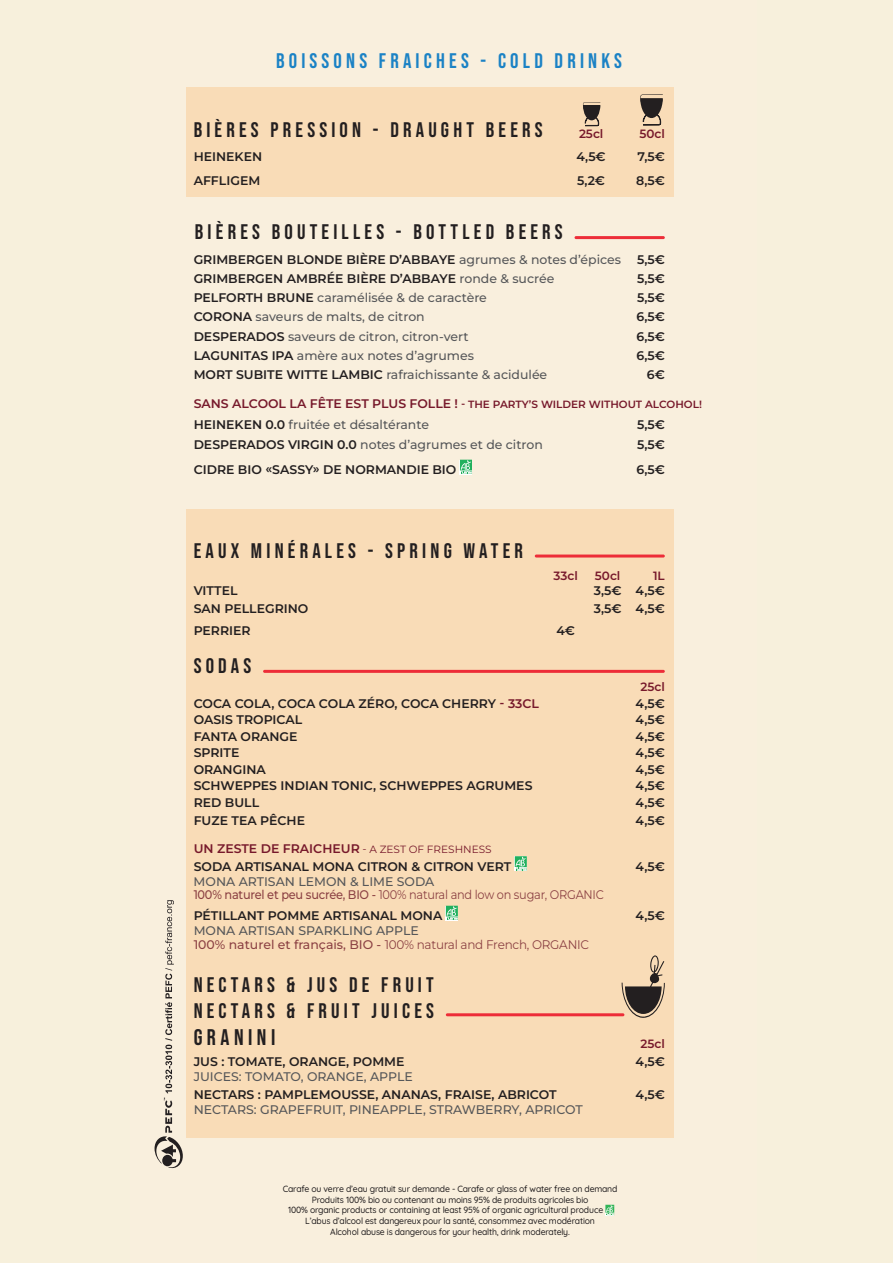
<style>
.page{position:relative;width:893px;height:1263px;background:#fff}
.page>*{position:absolute;margin:0;border:0;box-sizing:border-box;transform-origin:0 0}
.t1{font:22.5px "Bebas Neue";letter-spacing:.2em;color:#231f20}
.t2{font:21px/25.2px "Bebas Neue";letter-spacing:.2em;color:#231f20}
.t3{font:21px "Bebas Neue";letter-spacing:.2em;color:#1b82c5}
.t4{font:600 12.45px/17.7px "Montserrat";color:#231f20}
.t5{font:100 12.45px "Montserrat";color:#57585a}
.t6{font:100 12.45px "Montserrat";letter-spacing:-.02em;color:#8c4244;scale:.91 1}
.t7{font:100 12.45px "Montserrat";letter-spacing:-.02em;color:#8c4244}
.t8{font:600 12px "Montserrat";color:#77192b}
.t9{font:600 10.5px "Montserrat";color:#77192b}
.t10{font:500 9px "Quicksand";letter-spacing:-.02em;color:#231f20;scale:.96 1}
.s1{font-weight:100;color:#57585a}
.s2{font-weight:600;color:#231f20}
.s3{font-size:12.45px}
.s4{color:#77192b}
.s5{font-weight:100;font-size:10.5px;color:#77192b}
</style>
<div class="page">
<div style="left:114px;top:0;width:779px;height:1263px;background:#f9efdd"></div>
<div style="left:186px;top:87px;width:488px;height:109px;background:#f9dcb7"></div>
<div style="left:186px;top:509px;width:488px;height:629px;background:#f9dcb7"></div>
<hr style="left:574px;top:236px;width:91px;height:3px;background:#ed2d38;border-radius:2px">
<svg style="left:460px;top:460px;width:12px;height:14px"></svg>
<svg style="left:583px;top:102px;width:17px;height:24px"></svg>
<svg style="left:640px;top:94px;width:23px;height:31px"></svg>
<hr style="left:535px;top:554px;width:130px;height:3px;background:#ed2d38;border-radius:2px">
<hr style="left:263px;top:670px;width:402px;height:3px;background:#ed2d38;border-radius:2px">
<svg style="left:515px;top:870px;width:12px;height:1px"></svg>
<svg style="left:515px;top:856px;width:12px;height:14px"></svg>
<svg style="left:446px;top:906px;width:12px;height:14px"></svg>
<hr style="left:446px;top:1013px;width:178px;height:3px;background:#ed2d38;border-radius:2px">
<svg style="left:622px;top:955px;width:43px;height:63px"></svg>
<svg style="left:155px;top:900px;width:28px;height:269px"></svg>
<svg style="left:605px;top:1205px;width:10px;height:10px"></svg>
<div style="left:0;top:0;width:130px;height:1263px;background:#f7f0dc"></div>
<h2 class="t3" style="left:276px;top:49px;width:347px">BOISSONS FRAICHES - COLD DRINKS</h2>
<h2 class="t2" style="left:194px;top:117px;width:350px">BIÈRES PRESSION - DRAUGHT BEERS</h2>
<p class="t8" style="left:579px;top:126px;width:26px">25cl</p>
<p class="t8" style="left:639px;top:126px;width:27px">50cl</p>
<p class="t4" style="left:194px;top:148px;width:70px">HEINEKEN</p>
<p class="t4" style="left:577px;top:148px;width:31px">4,5€</p>
<p class="t4" style="left:637px;top:148px;width:29px">7,5€</p>
<p class="t4" style="left:194px;top:171px;width:68px">AFFLIGEM</p>
<p class="t4" style="left:577px;top:171px;width:29px">5,2€</p>
<p class="t4" style="left:636px;top:171px;width:30px">8,5€</p>
<h2 class="t2" style="left:195px;top:219px;width:369px">BIÈRES BOUTEILLES - BOTTLED BEERS</h2>
<p class="t4" style="left:194px;top:250px;width:429px">GRIMBERGEN BLONDE BIÈRE D’ABBAYE <span class="s1">agrumes &amp; notes d’épices</span></p>
<p class="t4" style="left:637px;top:250px;width:29px">5,5€</p>
<p class="t4" style="left:194px;top:269px;width:362px">GRIMBERGEN AMBRÉE BIÈRE D’ABBAYE <span class="s1">ronde &amp; sucrée</span></p>
<p class="t4" style="left:637px;top:269px;width:29px">5,5€</p>
<p class="t5" style="left:194px;top:290px;width:295px"><span class="s2">PELFORTH BRUNE</span> caramélisée &amp; de caractère</p>
<p class="t4" style="left:637px;top:289px;width:29px">5,5€</p>
<p class="t5" style="left:194px;top:309px;width:233px"><span class="s2">CORONA</span> saveurs de malts, de citron</p>
<p class="t4" style="left:636px;top:308px;width:30px">6,5€</p>
<p class="t5" style="left:194px;top:328px;width:276px"><span class="s2">DESPERADOS</span> saveurs de citron, citron-vert</p>
<p class="t4" style="left:636px;top:327px;width:30px">6,5€</p>
<p class="t5" style="left:194px;top:347px;width:282px"><span class="s2">LAGUNITAS IPA</span> amère aux notes d’agrumes</p>
<p class="t4" style="left:636px;top:346px;width:30px">6,5€</p>
<p class="t5" style="left:194px;top:366px;width:355px"><span class="s2">MORT SUBITE WITTE LAMBIC</span> rafraichissante &amp; acidulée</p>
<p class="t4" style="left:647px;top:366px;width:20px">6€</p>
<p class="t9" style="left:194px;top:397px;width:510px"><span class="s3">SANS ALCOOL LA FÊTE EST PLUS FOLLE !</span> - THE PARTY’S WILDER WITHOUT ALCOHOL!</p>
<p class="t5" style="left:194px;top:417px;width:237px"><span class="s2">HEINEKEN 0.0</span> fruitée et désaltérante</p>
<p class="t4" style="left:637px;top:416px;width:29px">5,5€</p>
<p class="t5" style="left:194px;top:436px;width:351px"><span class="s2">DESPERADOS VIRGIN 0.0</span> notes d’agrumes et de citron</p>
<p class="t4" style="left:637px;top:435px;width:29px">5,5€</p>
<p class="t4" style="left:194px;top:461px;width:264px">CIDRE BIO «SASSY» DE NORMANDIE BIO</p>
<p class="t4" style="left:636px;top:461px;width:30px">6,5€</p>
<h2 class="t2" style="left:194px;top:537px;width:331px">EAUX MINÉRALES - SPRING WATER</h2>
<p class="t8" style="left:554px;top:567px;width:26px">33cl</p>
<p class="t8" style="left:595px;top:567px;width:27px">50cl</p>
<p class="t8" style="left:653px;top:567px;width:13px">1L</p>
<p class="t4" style="left:194px;top:581px;width:45px">VITTEL</p>
<p class="t4" style="left:594px;top:581px;width:72px">3,5€ 4,5€</p>
<p class="t4" style="left:194px;top:599px;width:116px">SAN PELLEGRINO</p>
<p class="t4" style="left:594px;top:599px;width:72px">3,5€ 4,5€</p>
<p class="t4" style="left:194px;top:621px;width:59px">PERRIER</p>
<p class="t4" style="left:556px;top:621px;width:20px">4€</p>
<h2 class="t2" style="left:194px;top:653px;width:59px">SODAS</h2>
<p class="t8" style="left:640px;top:679px;width:26px">25cl</p>
<p class="t4" style="left:194px;top:694px;width:347px">COCA COLA, COCA COLA ZÉRO, COCA CHERRY <span class="s4">- 33CL</span></p>
<p class="t4" style="left:636px;top:694px;width:31px">4,5€</p>
<p class="t4" style="left:194px;top:711px;width:110px">OASIS TROPICAL</p>
<p class="t4" style="left:636px;top:711px;width:31px">4,5€</p>
<p class="t4" style="left:194px;top:727px;width:105px">FANTA ORANGE</p>
<p class="t4" style="left:636px;top:727px;width:31px">4,5€</p>
<p class="t4" style="left:194px;top:744px;width:47px">SPRITE</p>
<p class="t4" style="left:636px;top:744px;width:31px">4,5€</p>
<p class="t4" style="left:194px;top:760px;width:74px">ORANGINA</p>
<p class="t4" style="left:636px;top:760px;width:31px">4,5€</p>
<p class="t4" style="left:194px;top:777px;width:340px">SCHWEPPES INDIAN TONIC, SCHWEPPES AGRUMES</p>
<p class="t4" style="left:636px;top:777px;width:31px">4,5€</p>
<p class="t4" style="left:194px;top:793px;width:67px">RED BULL</p>
<p class="t4" style="left:636px;top:793px;width:31px">4,5€</p>
<p class="t4" style="left:194px;top:811px;width:113px">FUZE TEA PÊCHE</p>
<p class="t4" style="left:636px;top:811px;width:31px">4,5€</p>
<p class="t4" style="left:194px;top:840px;width:319px"><span class="s4">UN ZESTE DE FRAICHEUR</span> <span class="s5">- A ZEST OF FRESHNESS<br></span>SODA ARTISANAL MONA CITRON &amp; CITRON VERT</p>
<p class="t4" style="left:636px;top:857px;width:31px">4,5€</p>
<p class="t5" style="left:194px;top:873px;width:242px">MONA ARTISAN LEMON &amp; LIME SODA</p>
<p class="t6" style="left:194px;top:887px;width:452px">100% naturel et peu sucrée, BIO - 100% natural and low on sugar, ORGANIC</p>
<p class="t4" style="left:194px;top:907px;width:250px">PÉTILLANT POMME ARTISANAL MONA</p>
<p class="t4" style="left:636px;top:907px;width:31px">4,5€</p>
<p class="t5" style="left:194px;top:923px;width:227px">MONA ARTISAN SPARKLING APPLE</p>
<p class="t7" style="left:194px;top:936px;width:397px">100% naturel et français, BIO - 100% natural and French, ORGANIC</p>
<h2 class="t2" style="left:194px;top:972px;width:242px">NECTARS &amp; JUS DE FRUIT<br>NECTARS &amp; FRUIT JUICES</h2>
<h1 class="t1" style="left:194px;top:1024px;width:83px">GRANINI</h1>
<p class="t8" style="left:640px;top:1035px;width:26px">25cl</p>
<p class="t4" style="left:194px;top:1052px;width:212px">JUS : TOMATE, ORANGE, POMME</p>
<p class="t4" style="left:636px;top:1052px;width:31px">4,5€</p>
<p class="t5" style="left:194px;top:1068px;width:221px">JUICES: TOMATO, ORANGE, APPLE</p>
<p class="t4" style="left:194px;top:1085px;width:365px">NECTARS : PAMPLEMOUSSE, ANANAS, FRAISE, ABRICOT</p>
<p class="t4" style="left:636px;top:1085px;width:31px">4,5€</p>
<p class="t5" style="left:194px;top:1101px;width:391px">NECTARS: GRAPEFRUIT, PINEAPPLE, STRAWBERRY, APRICOT</p>
<p class="t10" style="left:283px;top:1182px;width:350px">Carafe ou verre d’eau gratuit sur demande - Carafe or glass of water free on demand</p>
<p class="t10" style="left:312px;top:1192px;width:290px">Produits 100% bio ou contenant au moins 95% de produits agricoles bio</p>
<p class="t10" style="left:288px;top:1203px;width:330px">100% organic products or containing at least 95% of organic agricultural produce</p>
<p class="t10" style="left:305px;top:1214px;width:303px">L’abus d’alcool est dangereux pour la santé, consommez avec modération</p>
<p class="t10" style="left:330px;top:1225px;width:251px">Alcohol abuse is dangerous for your health, drink moderately.</p>
</div>
